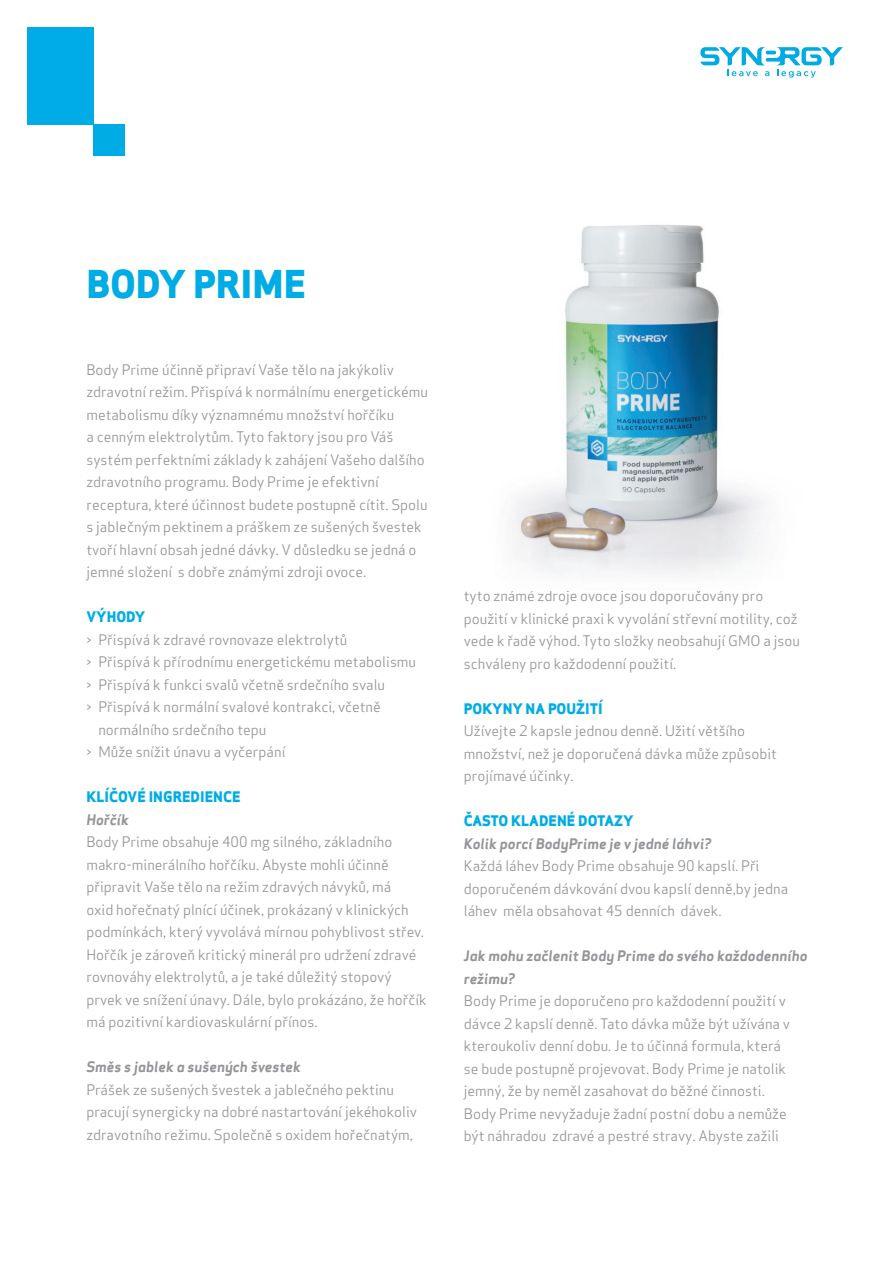
<style>
.page{position:relative;width:893px;height:1263px;background:#fff}
.page>*{position:absolute;margin:0;border:0;box-sizing:border-box;transform-origin:0 0}
.t1{font:800 37.5px "Apex Sans";color:#00ace5}
.t2{font:14.25px/22.5px "Apex Sans";color:#939598}
.t3{font:italic 700 14.25px/22.5px "Apex Sans";color:#939598}
.t4{font:800 14.25px "Apex Sans";color:#00ace5}
</style>
<div class="page">
<svg style="left:700px;top:47px;width:143px;height:31px"></svg>
<div style="left:27px;top:27px;width:67px;height:98px;background:#00ace5"></div>
<div style="left:94px;top:125px;width:31px;height:31px;background:#00ace5"></div>
<img style="left:513px;top:225px;width:250px;height:349px">
<svg style="left:629px;top:263px;width:6px;height:3px"></svg>
<h1 class="t1" style="left:86px;top:260px;width:221px">BODY PRIME</h1>
<p class="t2" style="left:86px;top:357px;width:343px">Body Prime účinně připraví Vaše tělo na jakýkoliv zdravotní režim. Přispívá k normálnímu energetickému metabolismu díky významnému množství hořčíku<br>a cenným elektrolytům. Tyto faktory jsou pro Váš systém perfektními základy k zahájení Vašeho dalšího zdravotního programu. Body Prime je efektivní receptura, které účinnost budete postupně cítit. Spolu s jablečným pektinem a práškem ze sušených švestek tvoří hlavní obsah jedné dávky. V důsledku se jedná o jemné složení s dobře známými zdroji ovoce.</p>
<p class="t4" style="left:86px;top:608px;width:60px">VÝHODY</p>
<p class="t2" style="left:86px;top:627px;width:262px">&gt; Přispívá k zdravé rovnovaze elektrolytů</p>
<p class="t2" style="left:86px;top:649px;width:331px">&gt; Přispívá k přírodnímu energetickému metabolismu</p>
<p class="t2" style="left:86px;top:672px;width:300px">&gt; Přispívá k funkci svalů včetně srdečního svalu</p>
<p class="t2" style="left:86px;top:694px;width:296px">&gt; Přispívá k normální svalové kontrakci, včetně</p>
<p class="t2" style="left:98px;top:717px;width:170px">normálního srdečního tepu</p>
<p class="t2" style="left:86px;top:739px;width:201px">&gt; Může snížit únavu a vyčerpání</p>
<p class="t4" style="left:86px;top:788px;width:156px">KLÍČOVÉ INGREDIENCE</p>
<p class="t3" style="left:86px;top:808px;width:44px">Hořčík</p>
<p class="t2" style="left:86px;top:829px;width:342px">Body Prime obsahuje 400 mg silného, základního makro-minerálního hořčíku. Abyste mohli účinně připravit Vaše tělo na režim zdravých návyků, má<br>oxid hořečnatý plnící účinek, prokázaný v klinických podmínkách, který vyvolává mírnou pohyblivost střev.<br>Hořčík je zároveň kritický minerál pro udržení zdravé rovnováhy elektrolytů, a je také důležitý stopový prvek ve snížení únavy. Dále, bylo prokázáno, že hořčík má pozitivní kardiovaskulární přínos.</p>
<p class="t3" style="left:86px;top:1056px;width:216px">Směs s jablek a sušených švestek</p>
<p class="t2" style="left:86px;top:1077px;width:332px">Prášek ze sušených švestek a jablečného pektinu pracují synergicky na dobré nastartování jekéhokoliv zdravotního režimu. Společně s oxidem hořečnatým,</p>
<p class="t2" style="left:464px;top:583px;width:338px">tyto známé zdroje ovoce jsou doporučovány pro použití v klinické praxi k vyvolání střevní motility, což vede k řadě výhod. Tyto složky neobsahují GMO a jsou schváleny pro každodenní použití.</p>
<p class="t4" style="left:464px;top:699px;width:140px">POKYNY NA POUŽITÍ</p>
<p class="t2" style="left:464px;top:718px;width:315px">Užívejte 2 kapsle jednou denně. Užití většího množství, než je doporučená dávka může způsobit projímavé účinky.</p>
<p class="t4" style="left:464px;top:812px;width:171px">ČASTO KLADENÉ DOTAZY</p>
<p class="t3" style="left:464px;top:832px;width:249px">Kolik porcí BodyPrime je v jedné láhvi?</p>
<p class="t2" style="left:464px;top:853px;width:326px">Každá láhev Body Prime obsahuje 90 kapslí. Při doporučeném dávkování dvou kapslí denně,by jedna láhev měla obsahovat 45 denních dávek.</p>
<p class="t3" style="left:464px;top:944px;width:345px">Jak mohu začlenit Body Prime do svého každodenního režimu?</p>
<p class="t2" style="left:464px;top:988px;width:328px">Body Prime je doporučeno pro každodenní použití v dávce 2 kapslí denně. Tato dávka může být užívána v kteroukoliv denní dobu. Je to účinná formula, která se bude postupně projevovat. Body Prime je natolik jemný, že by neměl zasahovat do běžné činnosti.<br>Body Prime nevyžaduje žadní postní dobu a nemůže být náhradou zdravé a pestré stravy. Abyste zažili</p>
</div>
